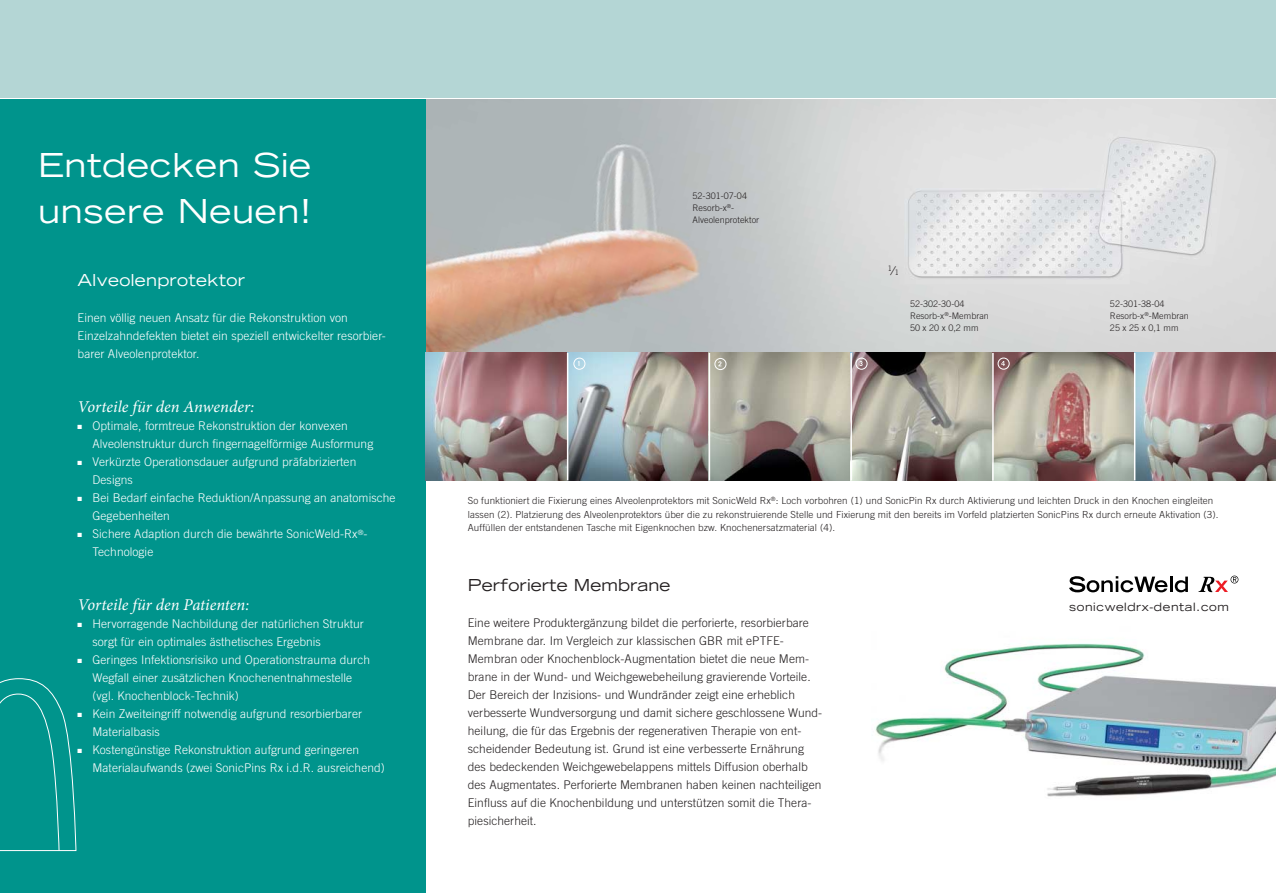
<style>
.page{position:relative;width:1276px;height:893px;background:#fff}
.page>*{position:absolute;margin:0;border:0;box-sizing:border-box;transform-origin:0 0}
.t1{font:expanded 33px/45.5px "Trade Gothic LH";letter-spacing:.02em;color:#fff}
.t2{font:italic 16.5px "Minion Pro";letter-spacing:.005em;color:#fff}
.t3{font:expanded 16.5px "Trade Gothic LH";letter-spacing:.005em;color:#231f20}
.t4{font:expanded 16.5px "Trade Gothic LH";letter-spacing:.02em;color:#fff}
.t5{font:300 12px/18px "Trade Gothic";letter-spacing:.005em;color:#fff}
.t6{font:300 12px/18px "Trade Gothic";letter-spacing:.005em;color:#231f20}
.t7{font:expanded 11.55px "Trade Gothic LH";letter-spacing:.05em;color:#231f20}
.t8{font:300 9.75px/13.5px "Trade Gothic";letter-spacing:.01em;color:#231f20}
.t9{font:300 9px/12px "Trade Gothic";letter-spacing:.005em;color:#231f20}
.t10{font:300 7.5px "Trade Gothic";color:#231f20}
.s1{font-size:12px}
</style>
<div class="page">
<img style="left:875px;top:643px;width:401px;height:154px">
<img style="left:425px;top:100px;width:851px;height:253px">
<div style="left:0;top:100px;width:425px;height:793px;background:#00948c"></div>
<svg style="left:0;top:678px;width:76px;height:173px"></svg>
<div style="left:0;top:0;width:1276px;height:98px;background:#b4d6d5"></div>
<img style="left:425px;top:353px;width:851px;height:127px">
<img style="left:904px;top:188px;width:225px;height:96px">
<img style="left:1096px;top:133px;width:132px;height:134px">
<img style="left:1088px;top:188px;width:41px;height:67px">
<svg style="left:1069px;top:576px;width:98px;height:16px"></svg>
<hr style="left:1169px;top:577px;width:3px;height:15px;background:#000">
<svg style="left:1174px;top:577px;width:14px;height:15px"></svg>
<svg style="left:1198px;top:576px;width:40px;height:16px"></svg>
<div style="left:573px;top:358px;width:12px;height:12px;border:1px solid #fff;border-radius:50%"></div>
<div style="left:714px;top:358px;width:12px;height:12px;border:1px solid #fff;border-radius:50%"></div>
<svg style="left:718px;top:361px;width:3px;height:5px"></svg>
<div style="left:855px;top:358px;width:12px;height:12px;border:1px solid #fff;border-radius:50%"></div>
<svg style="left:859px;top:361px;width:3px;height:5px"></svg>
<div style="left:997px;top:358px;width:12px;height:11px;border:1px solid #fff;border-radius:50%"></div>
<svg style="left:1001px;top:361px;width:4px;height:5px"></svg>
<hr style="left:567px;top:353px;width:1px;height:127px;background:#fff">
<hr style="left:708px;top:353px;width:2px;height:127px;background:#fff">
<hr style="left:850px;top:353px;width:2px;height:127px;background:#fff">
<hr style="left:992px;top:353px;width:1px;height:127px;background:#fff">
<hr style="left:1134px;top:353px;width:1px;height:127px;background:#fff">
<h1 class="t1" style="left:38px;top:146px;width:274px">Entdecken Sie unsere Neuen!</h1>
<h2 class="t4" style="left:78px;top:274px;width:169px">Alveolenprotektor</h2>
<p class="t5" style="left:78px;top:310px;width:310px">Einen völlig neuen Ansatz für die Rekonstruktion von<br>Einzelzahndefekten bietet ein speziell entwickelter resorbier&shy;barer Alveolenprotektor.</p>
<h2 class="t2" style="left:78px;top:397px;width:178px">Vorteile für den Anwender:</h2>
<p class="t5" style="left:93px;top:418px;width:282px;text-indent:-15px">■ Optimale, formtreue Rekonstruktion der konvexen<br>Alveolenstruktur durch fingernagelförmige Ausformung</p>
<p class="t5" style="left:93px;top:454px;width:265px;text-indent:-15px">■ Verkürzte Operationsdauer aufgrund präfabrizierten<br>Designs</p>
<p class="t5" style="left:93px;top:490px;width:304px;text-indent:-15px">■ Bei Bedarf einfache Reduktion/Anpassung an anatomische<br>Gegebenheiten</p>
<p class="t5" style="left:93px;top:526px;width:276px;text-indent:-15px">■ Sichere Adaption durch die bewährte SonicWeld-Rx<sup>®</sup>-<br>Technologie</p>
<h2 class="t2" style="left:78px;top:595px;width:173px">Vorteile für den Patienten:</h2>
<p class="t5" style="left:93px;top:616px;width:273px;text-indent:-15px">■ Hervorragende Nachbildung der natürlichen Struktur sorgt für ein optimales ästhetisches Ergebnis</p>
<p class="t5" style="left:93px;top:652px;width:279px;text-indent:-15px">■ Geringes Infektionsrisiko und Operationstrauma durch<br>Wegfall einer zusätzlichen Knochenentnahmestelle (vgl. Knochenblock-Technik)</p>
<p class="t5" style="left:93px;top:706px;width:271px;text-indent:-15px">■ Kein Zweiteingriff notwendig aufgrund resorbierbarer<br>Materialbasis</p>
<p class="t5" style="left:93px;top:742px;width:294px;text-indent:-15px">■ Kostengünstige Rekonstruktion aufgrund geringeren<br>Materialaufwands (zwei SonicPins Rx i.d.R. ausreichend)</p>
<p class="t9" style="left:692px;top:191px;width:68px">52-301-07-04<br>Resorb-x<sup>®</sup>-<br>Alveolenprotektor</p>
<p class="t10" style="left:887px;top:267px;width:13px">1<span class="s1">⁄</span>1</p>
<p class="t9" style="left:910px;top:299px;width:80px">52-302-30-04<br>Resorb-x<sup>®</sup>-Membran<br>50 x 20 x 0,2 mm</p>
<p class="t9" style="left:1110px;top:299px;width:80px">52-301-38-04<br>Resorb-x<sup>®</sup>-Membran<br>25 x 25 x 0,1 mm</p>
<p class="t8" style="left:468px;top:495px;width:752px">So funktioniert die Fixierung eines Alveolenprotektors mit SonicWeld Rx<sup>®</sup>: Loch vorbohren (1) und SonicPin Rx durch Aktivierung und leichten Druck in den Knochen eingleiten lassen (2). Platzierung des Alveolenprotektors über die zu rekonstruierende Stelle und Fixierung mit den bereits im Vorfeld platzierten SonicPins Rx durch erneute Aktivation (3).<br>Auffüllen der entstandenen Tasche mit Eigenknochen bzw. Knochenersatzmaterial (4).</p>
<h2 class="t3" style="left:468px;top:579px;width:204px">Perforierte Membrane</h2>
<p class="t6" style="left:468px;top:615px;width:356px">Eine weitere Produktergänzung bildet die perforierte, resorbierbare Membrane dar. Im Vergleich zur klassischen GBR mit ePTFE-Membran oder Knochenblock-Augmentation bietet die neue Mem&shy;brane in der Wund- und Weichgewebeheilung gravierende Vorteile.<br>Der Bereich der Inzisions- und Wundränder zeigt eine erheblich verbesserte Wundversorgung und damit sichere geschlossene Wund&shy;heilung, die für das Ergebnis der regenerativen Therapie von ent&shy;scheidender Bedeutung ist. Grund ist eine verbesserte Ernährung des bedeckenden Weichgewebelappens mittels Diffusion oberhalb des Augmentates. Perforierte Membranen haben keinen nachteiligen Einfluss auf die Knochenbildung und unterstützen somit die Thera&shy;piesicherheit.</p>
<p class="t7" style="left:1069px;top:602px;width:161px">sonicweldrx-dental.com</p>
</div>
